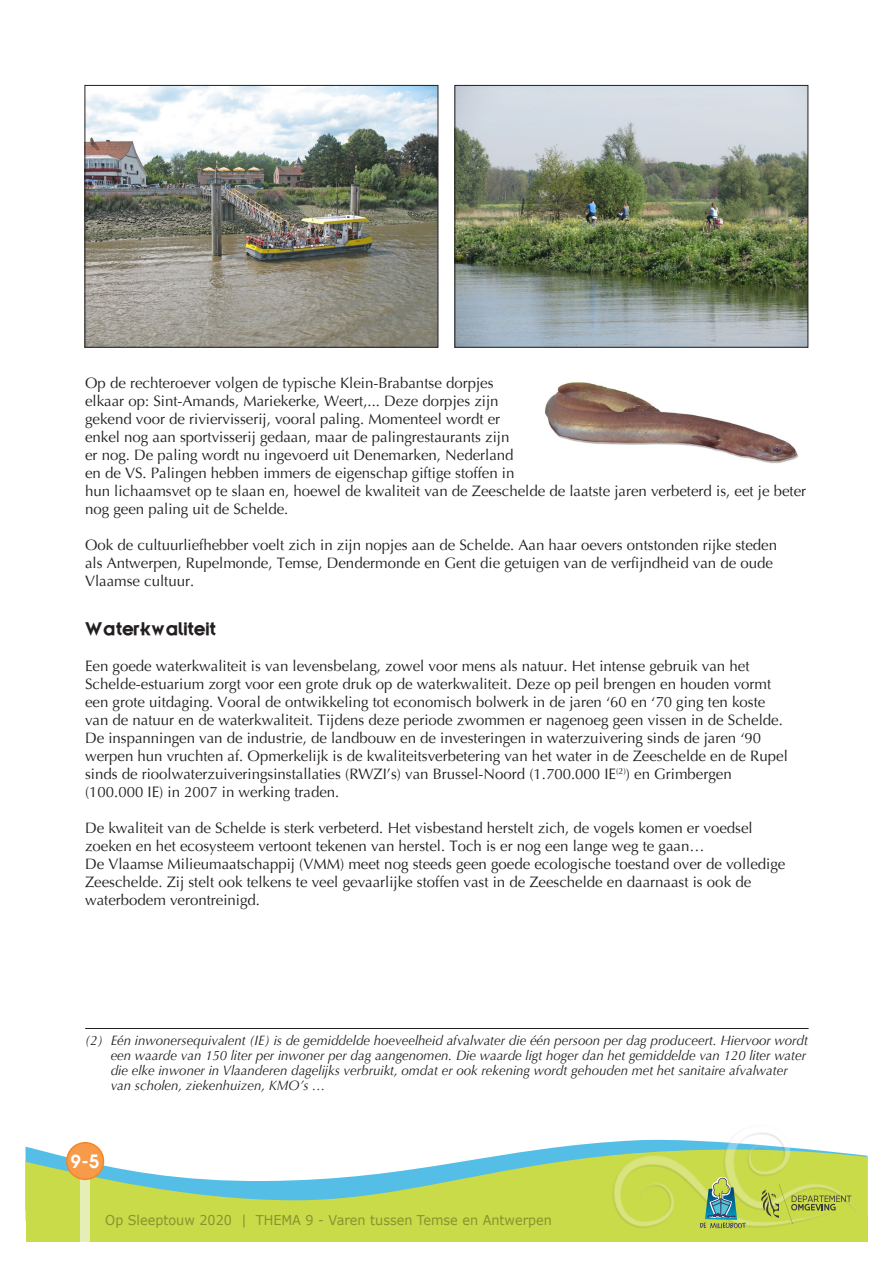
<style>
.page{position:relative;width:893px;height:1263px;background:#fff}
.page>*{position:absolute;margin:0;border:0;box-sizing:border-box;transform-origin:0 0}
.tekst_titel{font:700 19.5px "Kernel SSK";color:#231f20}
.t1{font:600 18px "Trendex SSK";color:#fff}
.tekst{font:15px/18px "Optima";color:#231f20}
.tekst-2{font:italic 13.5px/15px "Optima";color:#231f20}
.t2{font:13.5px "Verdana";color:#85942f;scale:.95 1}
</style>
<div class="page">
<svg style="left:26px;top:1143px;width:841px;height:74px"></svg>
<div style="left:26px;top:1217px;width:841px;height:25px;background:#c9db49"></div>
<img style="left:604px;top:1133px;width:257px;height:96px">
<div style="left:80px;top:1174px;width:10px;height:68px;background:#e6eeb7"></div>
<div style="left:67px;top:1143px;width:37px;height:36px;background:#f79b4a;border-radius:50%"></div>
<div style="left:66px;top:1142px;width:38px;height:38px;border:1px solid #f58522;border-radius:50%"></div>
<svg style="left:700px;top:1177px;width:46px;height:51px;background:#93b775"></svg>
<svg style="left:761px;top:1184px;width:90px;height:40px;background:#b9c84d"></svg>
<img style="left:87px;top:87px;width:349px;height:259px">
<div style="left:85px;top:85px;width:353px;height:263px;border:1px solid #231f20"></div>
<img style="left:456px;top:87px;width:350px;height:259px">
<div style="left:454px;top:85px;width:354px;height:263px;border:1px solid #231f20"></div>
<img style="left:544px;top:382px;width:255px;height:81px">
<hr style="left:85px;top:1028px;width:724px;height:1px;background:#231f20">
<p class="tekst" style="left:85px;top:374px;width:723px">Op de rechteroever volgen de typische Klein-Brabantse dorpjes<br>elkaar op: Sint-Amands, Mariekerke, Weert,... Deze dorpjes zijn<br>gekend voor de riviervisserij, vooral paling. Momenteel wordt er<br>enkel nog aan sportvisserij gedaan, maar de palingrestaurants zijn<br>er nog. De paling wordt nu ingevoerd uit Denemarken, Nederland<br>en de VS. Palingen hebben immers de eigenschap giftige stoffen in<br>hun lichaamsvet op te slaan en, hoewel de kwaliteit van de Zeeschelde de laatste jaren verbeterd is, eet je beter nog geen paling uit de Schelde.</p>
<p class="tekst" style="left:85px;top:536px;width:693px">Ook de cultuurliefhebber voelt zich in zijn nopjes aan de Schelde. Aan haar oevers ontstonden rijke steden als Antwerpen, Rupelmonde, Temse, Dendermonde en Gent die getuigen van de verfijndheid van de oude<br>Vlaamse cultuur.</p>
<p class="tekst_titel" style="left:85px;top:618px;width:132px">Waterkwaliteit</p>
<p class="tekst" style="left:85px;top:657px;width:704px">Een goede waterkwaliteit is van levensbelang, zowel voor mens als natuur. Het intense gebruik van het Schelde-estuarium zorgt voor een grote druk op de waterkwaliteit. Deze op peil brengen en houden vormt een grote uitdaging. Vooral de ontwikkeling tot economisch bolwerk in de jaren ‘60 en ‘70 ging ten koste van de natuur en de waterkwaliteit. Tijdens deze periode zwommen er nagenoeg geen vissen in de Schelde.<br>De inspanningen van de industrie, de landbouw en de investeringen in waterzuivering sinds de jaren ‘90 werpen hun vruchten af. Opmerkelijk is de kwaliteitsverbetering van het water in de Zeeschelde en de Rupel sinds de rioolwaterzuiveringsinstallaties (RWZI’s) van Brussel-Noord (1.700.000 IE<sup>(2)</sup>) en Grimbergen (100.000 IE) in 2007 in werking traden.</p>
<p class="tekst" style="left:85px;top:819px;width:702px">De kwaliteit van de Schelde is sterk verbeterd. Het visbestand herstelt zich, de vogels komen er voedsel zoeken en het ecosysteem vertoont tekenen van herstel. Toch is er nog een lange weg te gaan…<br>De Vlaamse Milieumaatschappij (VMM) meet nog steeds geen goede ecologische toestand over de volledige Zeeschelde. Zij stelt ook telkens te veel gevaarlijke stoffen vast in de Zeeschelde en daarnaast is ook de waterbodem verontreinigd.</p>
<p class="tekst-2" style="left:111px;top:1033px;width:699px;text-indent:-26px">(2) Eén inwonersequivalent (IE) is de gemiddelde hoeveelheid afvalwater die één persoon per dag produceert. Hiervoor wordt een waarde van 150 liter per inwoner per dag aangenomen. Die waarde ligt hoger dan het gemiddelde van 120 liter water die elke inwoner in Vlaanderen dagelijks verbruikt, omdat er ook rekening wordt gehouden met het sanitaire afvalwater van scholen, ziekenhuizen, KMO’s …</p>
<p class="t1" style="left:71px;top:1150px;width:30px">9-5</p>
<p class="t2" style="left:105px;top:1211px;width:472px">Op Sleeptouw 2020 | THEMA 9 - Varen tussen Temse en Antwerpen</p>
</div>
